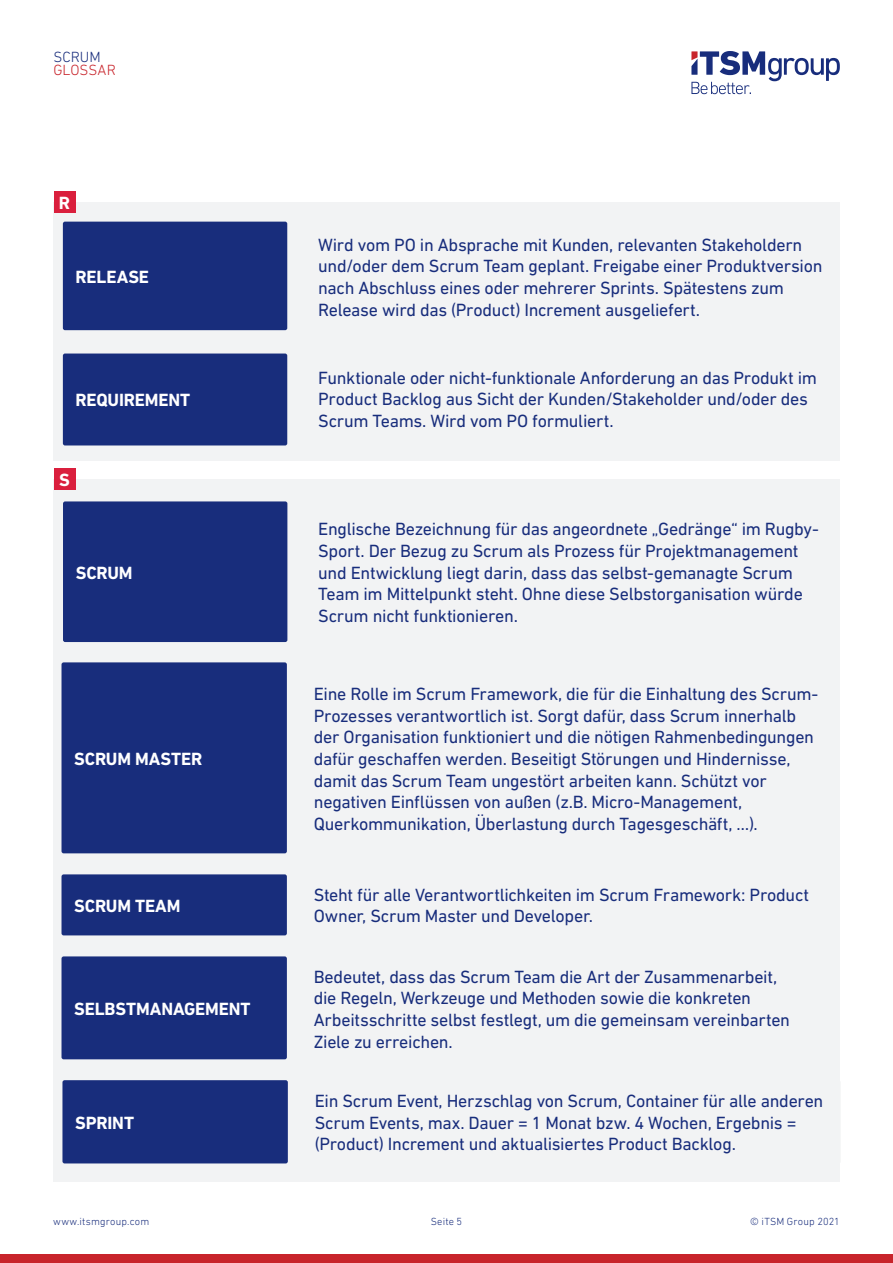
<style>
.page{position:relative;width:893px;height:1263px;background:#fff}
.page>*{position:absolute;margin:0;border:0;box-sizing:border-box;transform-origin:0 0}
.Midhead_03{font:18px/21.6px "DIN Next LT Pro";letter-spacing:-.02em;color:#182d7c}
.Midhead_03-2{font:700 18px "DIN Next LT Pro";letter-spacing:-.01em;color:#fff}
.t1{font:300 15px "DIN Next LT Pro";color:#c8242b}
.t2{font:300 15px "DIN Next LT Pro";color:#182d7c}
.t3{font:300 10.5px "DIN Next LT Pro";letter-spacing:.02em;color:#182d7c}
</style>
<div class="page">
<svg style="left:691px;top:51px;width:149px;height:43px"></svg>
<div style="left:0;top:1254px;width:893px;height:9px;background:#c8242b"></div>
<div style="left:53px;top:202px;width:787px;height:258px;background:#f2f3f4"></div>
<div style="left:53px;top:479px;width:787px;height:703px;background:#f2f3f4"></div>
<div style="left:54px;top:191px;width:21px;height:22px;background:#da1f3d"></div>
<div style="left:54px;top:469px;width:21px;height:21px;background:#da1f3d"></div>
<div style="left:63px;top:222px;width:224px;height:108px;background:#182d7c;border-radius:2px"></div>
<div style="left:63px;top:353px;width:224px;height:92px;background:#182d7c;border-radius:2px"></div>
<div style="left:63px;top:501px;width:224px;height:141px;background:#182d7c;border-radius:2px"></div>
<div style="left:62px;top:662px;width:225px;height:191px;background:#182d7c;border-radius:2px"></div>
<div style="left:62px;top:874px;width:225px;height:61px;background:#182d7c;border-radius:2px"></div>
<div style="left:62px;top:956px;width:225px;height:103px;background:#182d7c;border-radius:2px"></div>
<div style="left:62px;top:1080px;width:226px;height:83px;background:#182d7c;border-radius:2px"></div>
<p class="t2" style="left:53px;top:48px;width:49px">SCRUM</p>
<p class="t1" style="left:53px;top:61px;width:64px">GLOSSAR</p>
<p class="Midhead_03-2" style="left:59px;top:192px;width:13px">R</p>
<p class="Midhead_03-2" style="left:76px;top:266px;width:75px">RELEASE</p>
<p class="Midhead_03-2" style="left:76px;top:390px;width:116px">REQUIREMENT</p>
<p class="Midhead_03-2" style="left:59px;top:470px;width:12px">S</p>
<p class="Midhead_03-2" style="left:76px;top:562px;width:58px">SCRUM</p>
<p class="Midhead_03-2" style="left:74px;top:748px;width:130px">SCRUM MASTER</p>
<p class="Midhead_03-2" style="left:74px;top:895px;width:108px">SCRUM TEAM</p>
<p class="Midhead_03-2" style="left:74px;top:998px;width:178px">SELBSTMANAGEMENT</p>
<p class="Midhead_03-2" style="left:75px;top:1112px;width:60px">SPRINT</p>
<p class="Midhead_03" style="left:318px;top:234px;width:506px">Wird vom PO in Absprache mit Kunden, relevanten Stakeholdern und/oder dem Scrum Team geplant. Freigabe einer Produktversion nach Abschluss eines oder mehrerer Sprints. Spätestens zum Release wird das (Product) Increment ausgeliefert.</p>
<p class="Midhead_03" style="left:318px;top:366px;width:500px">Funktionale oder nicht-funktionale Anforderung an das Produkt im<br>Product Backlog aus Sicht der Kunden/Stakeholder und/oder des<br>Scrum Teams. Wird vom PO formuliert.</p>
<p class="Midhead_03" style="left:318px;top:518px;width:502px">Englische Bezeichnung für das angeordnete „Gedränge“ im Rugby-Sport. Der Bezug zu Scrum als Prozess für Projektmanagement und Entwicklung liegt darin, dass das selbst-gemanagte Scrum Team im Mittelpunkt steht. Ohne diese Selbstorganisation würde Scrum nicht funktionieren.</p>
<p class="Midhead_03" style="left:314px;top:683px;width:506px">Eine Rolle im Scrum Framework, die für die Einhaltung des Scrum-Prozesses verantwortlich ist. Sorgt dafür, dass Scrum innerhalb der Organisation funktioniert und die nötigen Rahmenbedingungen dafür geschaffen werden. Beseitigt Störungen und Hindernisse, damit das Scrum Team ungestört arbeiten kann. Schützt vor negativen Einflüssen von außen (z.B. Micro-Management, Querkommunikation, Überlastung durch Tagesgeschäft, …).</p>
<p class="Midhead_03" style="left:314px;top:883px;width:497px">Steht für alle Verantwortlichkeiten im Scrum Framework: Product<br>Owner, Scrum Master und Developer.</p>
<p class="Midhead_03" style="left:314px;top:965px;width:478px">Bedeutet, dass das Scrum Team die Art der Zusammenarbeit, die Regeln, Werkzeuge und Methoden sowie die konkreten Arbeitsschritte selbst festlegt, um die gemeinsam vereinbarten Ziele zu erreichen.</p>
<p class="Midhead_03" style="left:315px;top:1090px;width:510px">Ein Scrum Event, Herzschlag von Scrum, Container für alle anderen<br>Scrum Events, max. Dauer = 1 Monat bzw. 4 Wochen, Ergebnis = (Product) Increment und aktualisiertes Product Backlog.</p>
<p class="t3" style="left:53px;top:1215px;width:98px">www.itsmgroup.com</p>
<p class="t3" style="left:431px;top:1215px;width:33px">Seite 5</p>
<p class="t3" style="left:750px;top:1215px;width:91px">© iTSM Group 2021</p>
</div>
